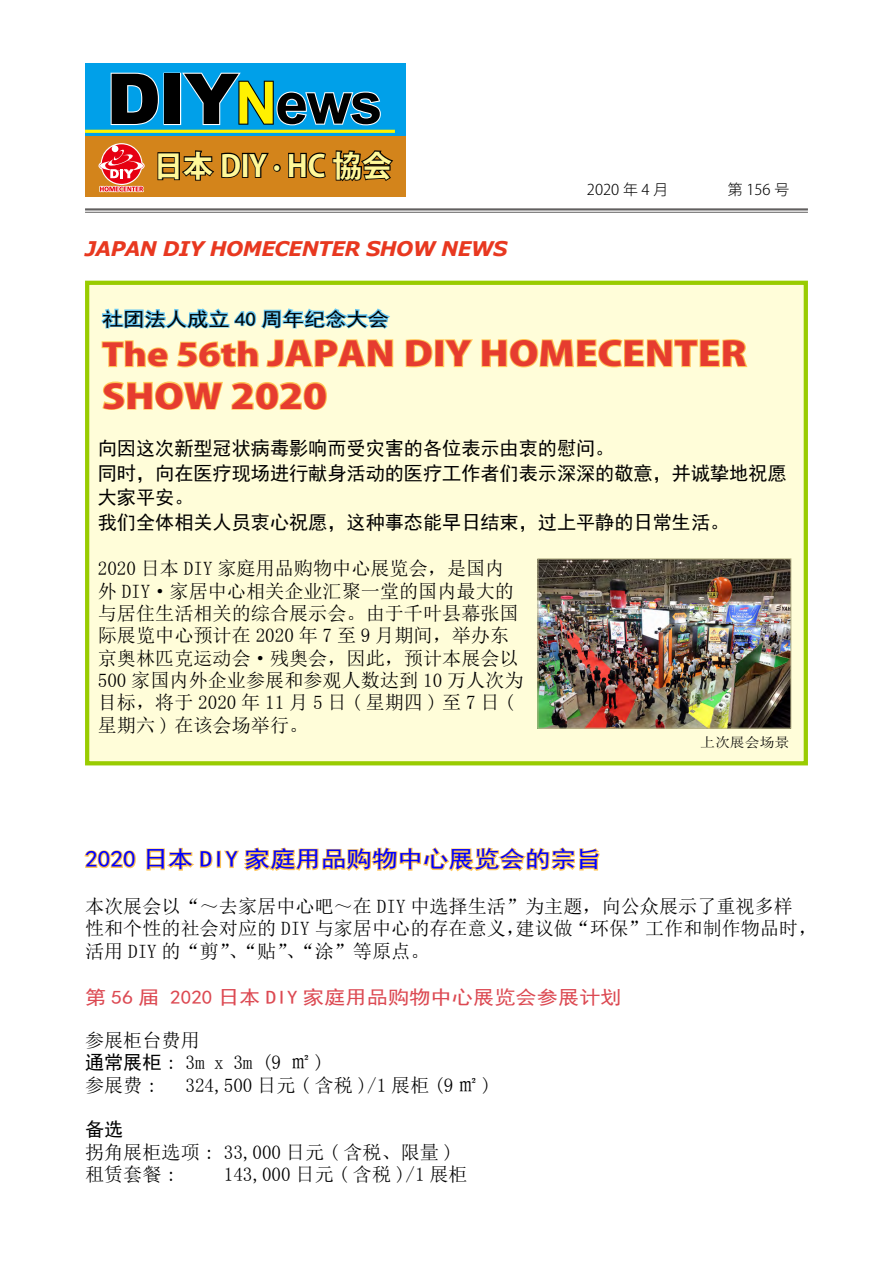
<style>
.page{position:relative;width:893px;height:1263px;background:#fff}
.page>*{position:absolute;margin:0;border:0;box-sizing:border-box;transform-origin:0 0}
.t1{font:900 70.2px "Arial";color:#000}
.t2{font:800 33.15px/42.5px "Koz Go Pro";color:#e63c2f;scale:1.25 1}
.t3{font:700 29.7px "Koz Go Pro";letter-spacing:-.01em;color:#fff899}
.t4{font:22.95px "Sim Hei";color:#00f;scale:1.11 1}
.t5{font:italic 700 20.25px "Verdana";letter-spacing:-.03em;color:#e83820}
.t6{font:19.2px/22.4px "Sim Sun";color:#000}
.t7{font:19.2px/24.5px "Sim Hei";color:#000}
.t8{font:19.2px "Sim Hei";color:#dc4952;scale:1.11 1}
.t9{font:19.2px "Sim Hei";color:#000;scale:1.11 1}
.t10{font:300 14.85px "Koz Go Pro";color:#000}
.t11{font:13.35px "Sim Sun";color:#000;scale:1.11 1}
.s1{font-weight:700;font-size:58.5px;color:#fff100}
.s2{font-weight:700;font-size:58.5px}
.s3{font-size:30.6px}
.s4{font-family:"Sim Hei"}
</style>
<div class="page">
<div style="left:85px;top:64px;width:320px;height:74px;background:#00a0e9"></div>
<hr style="left:85px;top:130px;width:310px;height:3px;background:#fff100">
<div style="left:85px;top:137px;width:320px;height:60px;background:#d3841b"></div>
<hr style="left:85px;top:208px;width:723px;height:2px;background:#615f5f">
<hr style="left:85px;top:212px;width:723px;height:1px;background:#615f5f">
<div style="left:87px;top:283px;width:719px;height:480px;background:#fffdd9"></div>
<svg style="left:405px;top:339px;width:28px;height:29px"></svg>
<div style="left:435px;top:339px;width:9px;height:28px;border:2px solid #ffc656"></div>
<svg style="left:442px;top:339px;width:306px;height:29px"></svg>
<svg style="left:101px;top:308px;width:293px;height:102px"></svg>
<div style="left:85px;top:281px;width:723px;height:484px;border:4px solid #9c0"></div>
<svg style="left:98px;top:72px;width:297px;height:121px"></svg>
<img style="left:540px;top:561px;width:249px;height:165px">
<div style="left:538px;top:559px;width:253px;height:169px;border:1px solid #b6b186"></div>
<svg style="left:84px;top:850px;width:52px;height:19px"></svg>
<svg style="left:146px;top:847px;width:67px;height:24px"></svg>
<div style="left:217px;top:851px;width:4px;height:17px;border:2px solid #ffc656"></div>
<svg style="left:224px;top:847px;width:376px;height:25px"></svg>
<h1 class="t1" style="left:106px;top:48px;width:278px">DIY<span class="s1">N</span><span class="s2">ews</span></h1>
<h3 class="t3" style="left:154px;top:147px;width:240px">日本 DIY · HC 協会</h3>
<p class="t5" style="left:85px;top:234px;width:424px">JAPAN DIY HOMECENTER SHOW NEWS</p>
<p class="t10" style="left:587px;top:180px;width:204px">2020 年 4 月　　　　第 156 号</p>
<p class="t9" style="left:102px;top:309px;width:260px">社团法人成立 40 周年纪念大会</p>
<h2 class="t2" style="left:102px;top:335px;width:517px"><span class="s3">The 56th</span> JAPAN DIY HOMECENTER<br>SHOW 2020</h2>
<p class="t7" style="left:98px;top:436px;width:690px">向因这次新型冠状病毒影响而受灾害的各位表示由衷的慰问。<br>同时，向在医疗现场进行献身活动的医疗工作者们表示深深的敬意，并诚挚地祝愿大家平安。<br>我们全体相关人员衷心祝愿，这种事态能早日结束，过上平静的日常生活。</p>
<p class="t6" style="left:98px;top:557px;width:427px">2020 日本 DIY 家庭用品购物中心展览会，是国内外 DIY·家居中心相关企业汇聚一堂的国内最大的与居住生活相关的综合展示会。由于千叶县幕张国际展览中心预计在 2020 年 7 至 9 月期间，举办东京奥林匹克运动会·残奥会，因此，预计本展会以<br>500 家国内外企业参展和参观人数达到 10 万人次为目标，将于2020年11月5日(星期四)至7日(星期六 ) 在该会场举行。</p>
<p class="t11" style="left:700px;top:735px;width:82px">上次展会场景</p>
<p class="t4" style="left:85px;top:848px;width:467px">2020 日本 DIY 家庭用品购物中心展览会的宗旨</p>
<p class="t6" style="left:85px;top:895px;width:734px">本次展会以“～去家居中心吧～在 DIY 中选择生活”为主题，向公众展示了重视多样<br>性和个性的社会对应的 DIY 与家居中心的存在意义，建议做“环保”工作和制作物品时，活用 DIY 的“剪”、“贴”、“涂”等原点。</p>
<p class="t8" style="left:85px;top:988px;width:485px">第 56 届 2020 日本 DIY 家庭用品购物中心展览会参展计划</p>
<p class="t6" style="left:85px;top:1029px;width:241px">参展柜台费用<br><span class="s4">通常展柜</span> : 3m x 3m (9 ㎡ )参展费 :</p>
<p class="t6" style="left:185px;top:1073px;width:308px">324,500 日元 ( 含税 )/1 展柜 (9 ㎡ )</p>
<p class="t7" style="left:85px;top:1117px;width:40px">备选</p>
<p class="t6" style="left:85px;top:1140px;width:370px">拐角展柜选项 : 33,000 日元 ( 含税、限量 )租赁套餐 :</p>
<p class="t6" style="left:224px;top:1163px;width:245px">143,000 日元 ( 含税 )/1 展柜</p>
</div>
